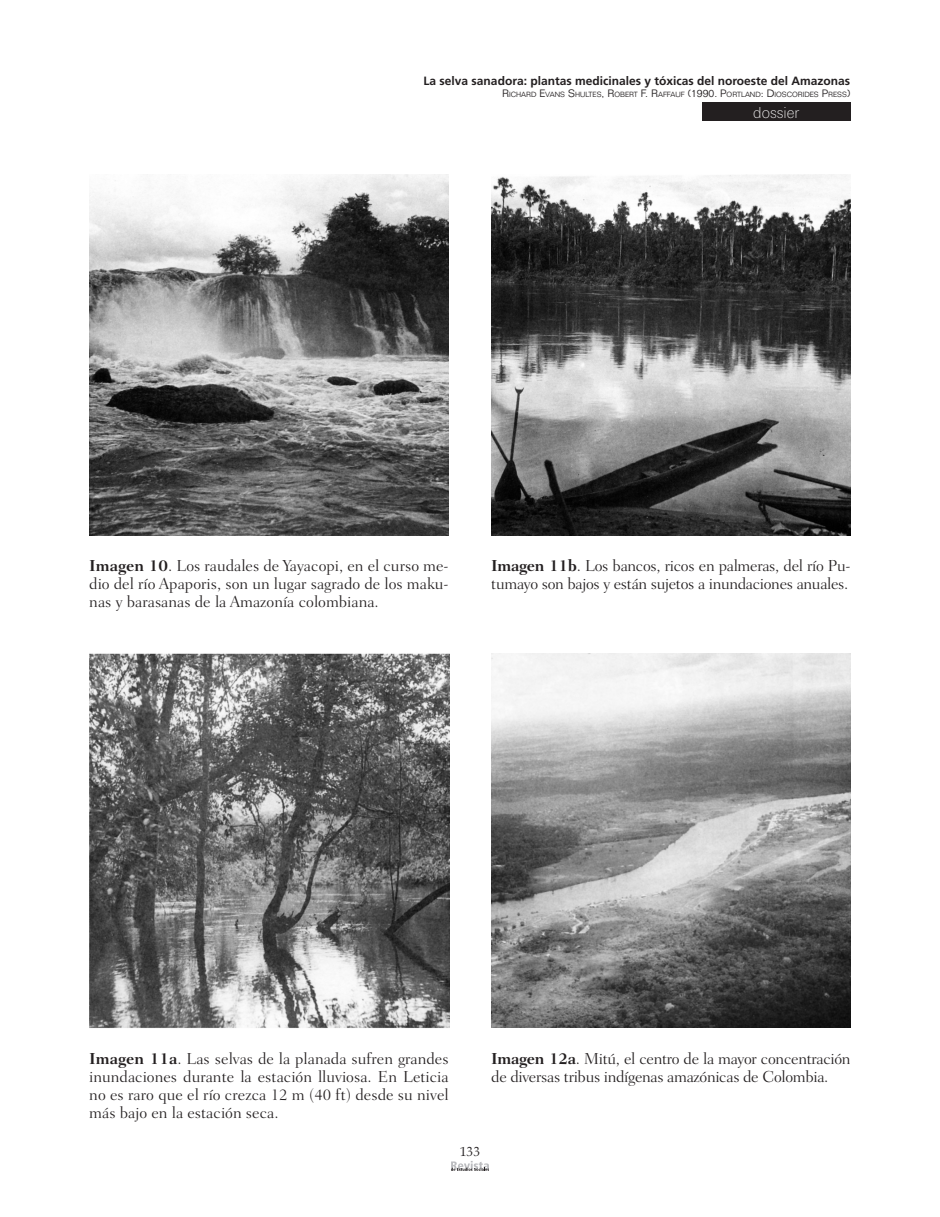
<style>
.page{position:relative;width:940px;height:1217px;background:#fff}
.page>*{position:absolute;margin:0;border:0;box-sizing:border-box;transform-origin:0 0}
.Body{font:300 16.2px/18px "Fairfield LH";letter-spacing:-.02em;color:#231f20;text-align:justify}
.t1{font:100 15.15px "Linotype Univers Basic";color:#fff}
.t2{font:13.5px "Aldus";color:#231f20}
.t3{font:700 12px "Frutiger";color:#231f20}
.t4{font:300 7.35px "Folio";color:#231f20}
.s1{font-size:10.5px}
.s2{font-weight:700}
</style>
<div class="page">
<img style="left:89px;top:174px;width:360px;height:361px">
<img style="left:491px;top:174px;width:359px;height:361px">
<img style="left:89px;top:653px;width:361px;height:375px">
<img style="left:491px;top:653px;width:359px;height:374px">
<div style="left:702px;top:103px;width:148px;height:18px;background:#231f20"></div>
<svg style="left:451px;top:1161px;width:38px;height:9px"></svg>
<p class="t3" style="left:423px;top:74px;width:428px">La selva sanadora: plantas medicinales y tóxicas del noroeste del Amazonas</p>
<p class="t4" style="left:502px;top:90px;width:350px"><span class="s1">R</span>ICHARD <span class="s1">E</span>VANS <span class="s1">S</span>HULTES<span class="s1">, R</span>OBERT <span class="s1">F. R</span>AFFAUF <span class="s1">(1990. P</span>ORTLAND<span class="s1">: D</span>IOSCORIDES <span class="s1">P</span>RESS<span class="s1">)</span></p>
<p class="t1" style="left:753px;top:104px;width:48px">dossier</p>
<p class="Body" style="left:89px;top:557px;width:361px"><span class="s2">Imagen 10</span>. Los raudales de Yayacopi, en el curso me&shy;dio del río Apaporis, son un lugar sagrado de los maku&shy;nas y barasanas de la Amazonía colombiana.</p>
<p class="Body" style="left:491px;top:557px;width:361px"><span class="s2">Imagen 11b</span>. Los bancos, ricos en palmeras, del río Pu&shy;tumayo son bajos y están sujetos a inundaciones anuales.</p>
<p class="Body" style="left:89px;top:1049px;width:361px"><span class="s2">Imagen 11a</span>. Las selvas de la planada sufren grandes inundaciones durante la estación lluviosa. En Leticia no es raro que el río crezca 12 m (40 ft) desde su nivel más bajo en la estación seca.</p>
<p class="Body" style="left:491px;top:1049px;width:361px"><span class="s2">Imagen 12a</span>. Mitú, el centro de la mayor concentración de diversas tribus indígenas amazónicas de Colombia.</p>
<p class="t2" style="left:460px;top:1143px;width:22px">133</p>
</div>
